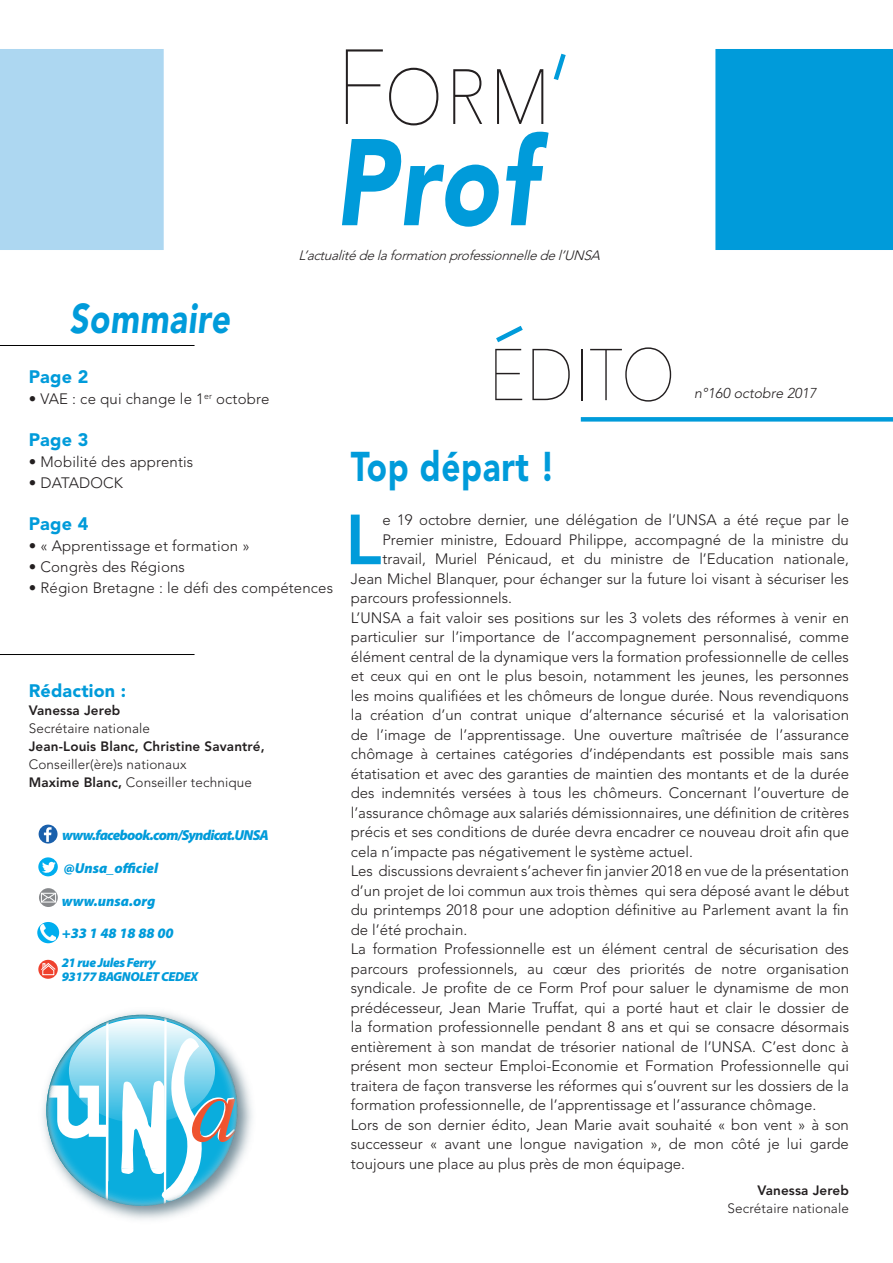
<style>
.page{position:relative;width:893px;height:1263px;background:#fff}
.page>*{position:absolute;margin:0;border:0;box-sizing:border-box;transform-origin:0 0}
.t1{font:italic 900 121.8px "Avenir LT Std";color:#009bda;scale:.81 1}
.t2{font:200 105.3px "Avenir Next";color:#231f20;scale:.87 1}
.t3{font:200 72.45px "Avenir Next";color:#231f20;scale:.87 1}
.t4{font:800 70.05px "Avenir LT Std";color:#009bda}
.t5{font:900 41.25px "Avenir LT Std";letter-spacing:.02em;color:#009bda;scale:.81 1}
.t6{font:italic 900 41.25px "Avenir LT Std";letter-spacing:.02em;color:#009bda;scale:.81 1}
.t7{font:900 18px "Avenir LT Std";letter-spacing:.01em;color:#009bda}
.t8{font:300 15px/19.5px "Avenir LT Std";color:#231f20;text-align:justify}
.t9{font:italic 900 14.55px "Myriad Pro";letter-spacing:-.05em;color:#009bda}
.t10{font:italic 900 14.55px "Myriad Pro";color:#009bda}
.t11{font:italic 900 14.55px "Myriad Pro";letter-spacing:-.03em;color:#009bda}
.t12{font:italic 300 14.25px "Avenir LT Std";color:#231f20}
.t13{font:800 13.5px/18px "Avenir LT Std";letter-spacing:.01em;color:#231f20}
.t14{font:300 13.5px "Avenir LT Std";letter-spacing:.01em;color:#231f20}
.t15{font:italic 300 13.5px "Avenir LT Std";letter-spacing:-.02em;color:#231f20}
.t16{font:italic 900 13.05px "Myriad Pro";letter-spacing:-.03em;color:#009bda}
.s1{font-weight:300}
.s2{font-weight:800}
</style>
<div class="page">
<img style="left:42px;top:1011px;width:211px;height:209px">
<svg style="left:46px;top:1015px;width:192px;height:191px"></svg>
<svg style="left:496px;top:325px;width:27px;height:18px"></svg>
<div style="left:581px;top:417px;width:312px;height:5px;background:#009bda"></div>
<hr style="left:0;top:345px;width:195px;height:1px;background:#000">
<hr style="left:0;top:654px;width:195px;height:1px;background:#000">
<div style="left:715px;top:49px;width:178px;height:201px;background:#009bda"></div>
<div style="left:0;top:49px;width:164px;height:201px;background:#add7f1"></div>
<div style="left:39px;top:825px;width:19px;height:18px;background:#1a60ac;border-radius:50%"></div>
<svg style="left:44px;top:827px;width:8px;height:15px"></svg>
<svg style="left:38px;top:857px;width:20px;height:19px"></svg>
<svg style="left:42px;top:861px;width:14px;height:13px"></svg>
<svg style="left:39px;top:888px;width:19px;height:19px"></svg>
<svg style="left:41px;top:893px;width:15px;height:10px"></svg>
<svg style="left:38px;top:960px;width:20px;height:19px"></svg>
<svg style="left:40px;top:962px;width:17px;height:13px"></svg>
<svg style="left:37px;top:922px;width:22px;height:21px"></svg>
<img style="left:40px;top:925px;width:16px;height:15px">
<svg style="left:553px;top:53px;width:13px;height:27px"></svg>
<p class="t2" style="left:336px;top:-2px;width:250px">Form</p>
<p class="t1" style="left:335px;top:109px;width:251px">Prof</p>
<p class="t15" style="left:298px;top:247px;width:305px">L’actualité de la formation professionnelle de l’UNSA</p>
<p class="t6" style="left:69px;top:293px;width:199px">Sommaire</p>
<p class="t7" style="left:29px;top:365px;width:61px">Page 2</p>
<p class="t8" style="left:29px;top:389px;width:242px">• VAE : ce qui change le 1<sup>er</sup> octobre</p>
<p class="t7" style="left:29px;top:428px;width:61px">Page 3</p>
<p class="t8" style="left:29px;top:452px;width:166px">• Mobilité des apprentis</p>
<p class="t8" style="left:29px;top:473px;width:96px">• DATADOCK</p>
<p class="t7" style="left:29px;top:512px;width:61px">Page 4</p>
<p class="t8" style="left:29px;top:536px;width:222px">• « Apprentissage et formation »</p>
<p class="t8" style="left:29px;top:557px;width:158px">• Congrès des Régions</p>
<p class="t8" style="left:29px;top:578px;width:306px">• Région Bretagne : le défi des compétences</p>
<p class="t7" style="left:29px;top:680px;width:99px">Rédaction :</p>
<p class="t13" style="left:29px;top:701px;width:93px">Vanessa Jereb</p>
<p class="t14" style="left:29px;top:720px;width:123px">Secrétaire nationale</p>
<p class="t13" style="left:29px;top:737px;width:237px">Jean-Louis Blanc, Christine Savantré,<br><span class="s1">Conseiller(ère)s nationaux</span></p>
<p class="t14" style="left:29px;top:774px;width:225px"><span class="s2">Maxime Blanc,</span> Conseiller technique</p>
<p class="t9" style="left:62px;top:827px;width:208px">www.facebook.com/Syndicat.UNSA</p>
<p class="t10" style="left:64px;top:860px;width:96px">@Unsa_officiel</p>
<p class="t10" style="left:62px;top:893px;width:95px">www.unsa.org</p>
<p class="t11" style="left:62px;top:925px;width:113px">+33 1 48 18 88 00</p>
<p class="t16" style="left:62px;top:955px;width:96px">21 rue Jules Ferry</p>
<p class="t16" style="left:62px;top:970px;width:138px">93177 BAGNOLET CEDEX</p>
<p class="t3" style="left:489px;top:314px;width:217px">EDITO</p>
<p class="t12" style="left:694px;top:384px;width:124px">n°160 octobre 2017</p>
<p class="t5" style="left:351px;top:442px;width:254px">Top départ !</p>
<p class="t4" style="left:345px;top:498px;width:38px">L</p>
<p class="t8" style="left:382px;top:510px;width:468px">e 19 octobre dernier, une délégation de l’UNSA a été reçue par le</p>
<p class="t8" style="left:382px;top:530px;width:468px">Premier ministre, Edouard Philippe, accompagné de la ministre du</p>
<p class="t8" style="left:382px;top:549px;width:468px">travail, Muriel Pénicaud, et du ministre de l’Education nationale,</p>
<p class="t8" style="left:351px;top:569px;width:500px">Jean Michel Blanquer, pour échanger sur la future loi visant à sécuriser les</p>
<p class="t8" style="left:351px;top:588px;width:163px">parcours professionnels.</p>
<p class="t8" style="left:351px;top:608px;width:500px">L’UNSA a fait valoir ses positions sur les 3 volets des réformes à venir en particulier sur l’importance de l’accompagnement personnalisé, comme élément central de la dynamique vers la formation professionnelle de celles et ceux qui en ont le plus besoin, notamment les jeunes, les personnes les moins qualifiées et les chômeurs de longue durée. Nous revendiquons la création d’un contrat unique d’alternance sécurisé et la valorisation de l’image de l’apprentissage. Une ouverture maîtrisée de l’assurance chômage à certaines catégories d’indépendants est possible mais sans étatisation et avec des garanties de maintien des montants et de la durée des indemnités versées à tous les chômeurs. Concernant l’ouverture de l’assurance chômage aux salariés démissionnaires, une définition de critères précis et ses conditions de durée devra encadrer ce nouveau droit afin que cela n’impacte pas négativement le système actuel.</p>
<p class="t8" style="left:351px;top:861px;width:500px">Les discussions devraient s’achever fin janvier 2018 en vue de la présentation d’un projet de loi commun aux trois thèmes qui sera déposé avant le début du printemps 2018 pour une adoption définitive au Parlement avant la fin de l’été prochain.</p>
<p class="t8" style="left:351px;top:939px;width:500px">La formation Professionnelle est un élément central de sécurisation des parcours professionnels, au cœur des priorités de notre organisation syndicale. Je profite de ce Form Prof pour saluer le dynamisme de mon prédécesseur, Jean Marie Truffat, qui a porté haut et clair le dossier de la formation professionnelle pendant 8 ans et qui se consacre désormais entièrement à son mandat de trésorier national de l’UNSA. C’est donc à présent mon secteur Emploi-Economie et Formation Professionnelle qui traitera de façon transverse les réformes qui s’ouvrent sur les dossiers de la formation professionnelle, de l’apprentissage et l’assurance chômage.</p>
<p class="t8" style="left:351px;top:1115px;width:500px">Lors de son dernier édito, Jean Marie avait souhaité « bon vent » à son successeur « avant une longue navigation », de mon côté je lui garde toujours une place au plus près de mon équipage.</p>
<p class="t13" style="left:757px;top:1181px;width:93px">Vanessa Jereb</p>
<p class="t14" style="left:728px;top:1200px;width:123px">Secrétaire nationale</p>
</div>
